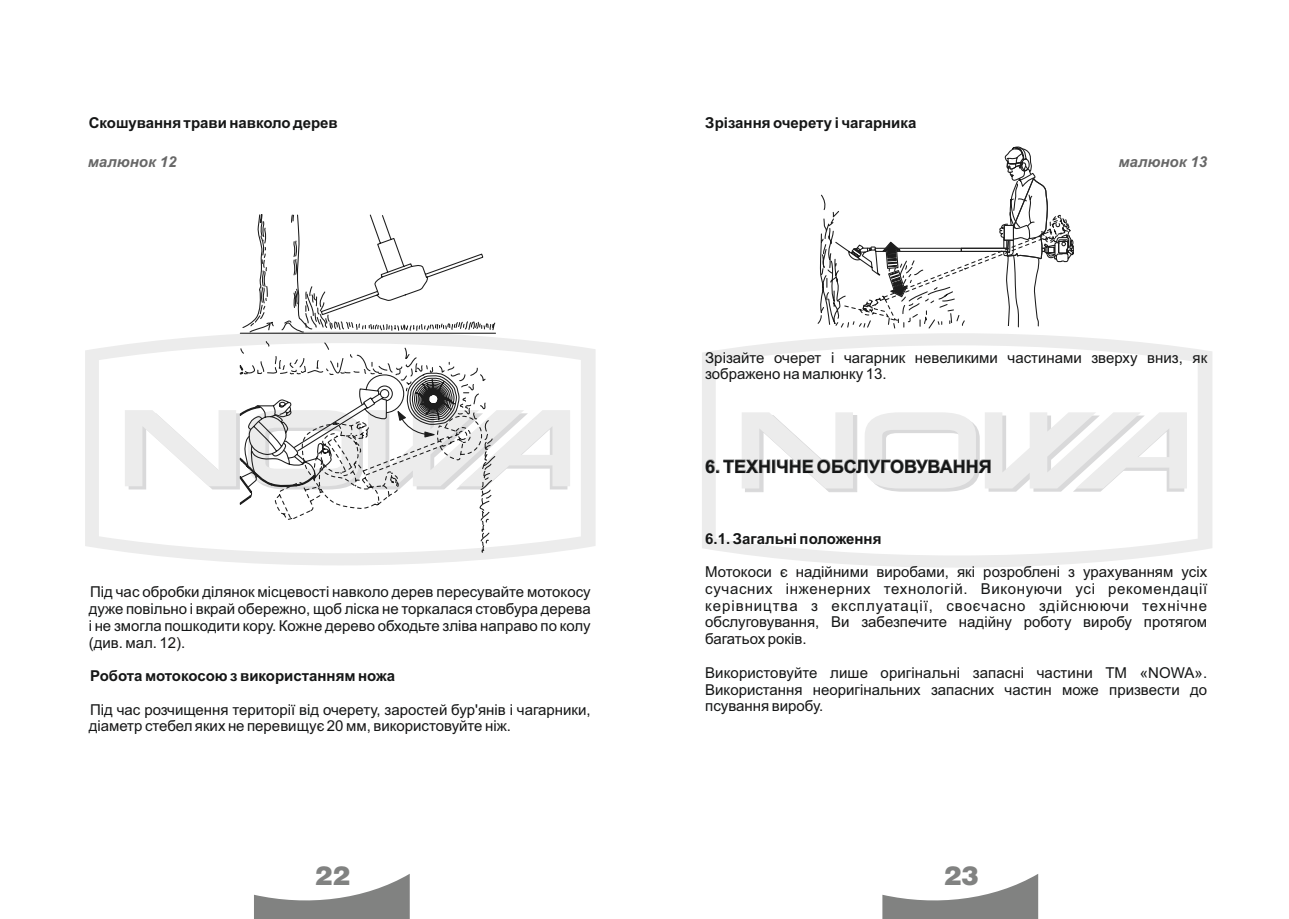
<style>
.page{position:relative;width:1289px;height:919px;background:#fff}
.page>*{position:absolute;margin:0;border:0;box-sizing:border-box;transform-origin:0 0}
.t1{font:900 26.25px "Helios";color:#818281}
.t2{font:700 18px "Arial";color:#151616}
.t3{font:15px/16.8px "Arial";color:#151616;text-align:justify}
.t4{font:700 15px "Arial";color:#151616}
.t5{font:italic 700 15px "Arial";color:#676767}
</style>
<div class="page">
<svg style="left:85px;top:345px;width:510px;height:220px"></svg>
<svg style="left:702px;top:337px;width:510px;height:230px"></svg>
<svg style="left:741px;top:412px;width:116px;height:80px"></svg>
<svg style="left:864px;top:412px;width:322px;height:79px"></svg>
<svg style="left:254px;top:874px;width:156px;height:44px"></svg>
<svg style="left:882px;top:874px;width:156px;height:44px"></svg>
<svg style="left:240px;top:522px;width:256px;height:31px"></svg>
<svg style="left:125px;top:214px;width:445px;height:308px"></svg>
<svg style="left:816px;top:194px;width:149px;height:281px"></svg>
<svg style="left:834px;top:146px;width:240px;height:203px"></svg>
<p class="t4" style="left:89px;top:117px;width:250px">Скошування трави навколо дерев</p>
<p class="t5" style="left:88px;top:156px;width:90px">малюнок 12</p>
<p class="t3" style="left:89px;top:585px;width:503px">Під час обробки ділянок місцевості навколо дерев пересувайте мотокосу дуже повільно і вкрай обережно, щоб ліска не торкалася стовбура дерева і не змогла пошкодити кору. Кожне дерево обходьте зліва направо по колу (див. мал. 12).</p>
<p class="t4" style="left:90px;top:670px;width:307px">Робота мотокосою з використанням ножа</p>
<p class="t3" style="left:89px;top:702px;width:503px">Під час розчищення території від очерету, заростей бур'янів і чагарники, діаметр стебел яких не перевищує 20 мм, використовуйте ніж.</p>
<p class="t4" style="left:705px;top:117px;width:213px">Зрізання очерету і чагарника</p>
<p class="t5" style="left:1118px;top:156px;width:90px">малюнок 13</p>
<p class="t3" style="left:705px;top:350px;width:503px">Зрізайте очерет і чагарник невеликими частинами зверху вниз, як зображено на малюнку 13.</p>
<p class="t2" style="left:705px;top:459px;width:288px">6. ТЕХНІЧНЕ ОБСЛУГОВУВАННЯ</p>
<p class="t4" style="left:705px;top:532px;width:178px">6.1. Загальні положення</p>
<p class="t3" style="left:705px;top:565px;width:503px">Мотокоси є надійними виробами, які розроблені з урахуванням усіх сучасних інженерних технологій. Виконуючи усі рекомендації керівництва з експлуатації, своєчасно здійснюючи технічне обслуговування, Ви забезпечите надійну роботу виробу протягом багатьох років.</p>
<p class="t3" style="left:705px;top:665px;width:503px">Використовуйте лише оригінальні запасні частини ТМ «NOWA».<br>Використання неоригінальних запасних частин може призвести до псування виробу.</p>
<h1 class="t1" style="left:314px;top:863px;width:37px">22</h1>
<h1 class="t1" style="left:943px;top:863px;width:37px">23</h1>
</div>
